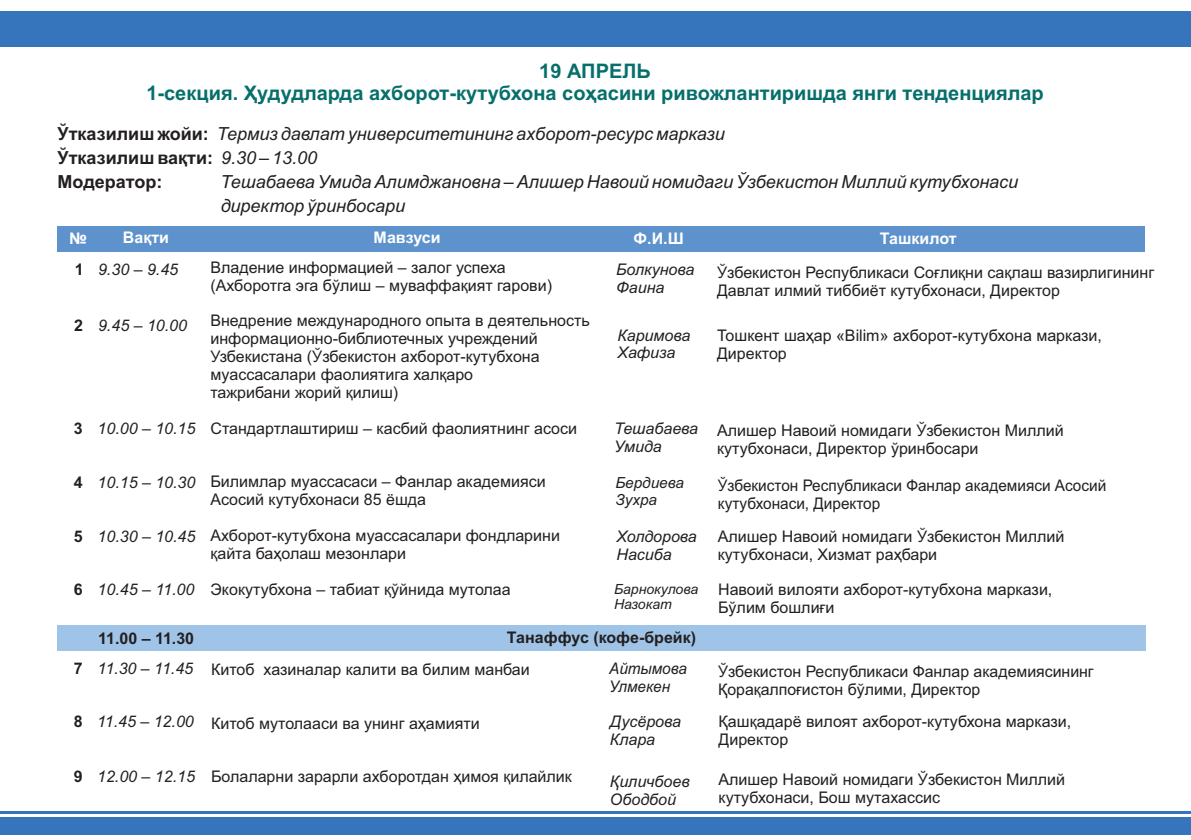
<style>
.page{position:relative;width:1191px;height:840px;background:#fff}
.page>*{position:absolute;margin:0;border:0;box-sizing:border-box;transform-origin:0 0}
.t1{font:700 20px/22.4px "Arial";color:#066f6b;text-align:center}
.t2{font:italic 18px/24px "Arial";color:#231f20}
.t3{font:16px/17.8px "Arial";color:#231f20}
.t4{font:italic 16px/17.8px "Arial";color:#231f20}
.t5{font:16px/17.8px "Arial";color:#231f20;scale:.96 1}
.t6{font:700 16px "Arial";color:#231f20}
.t7{font:700 16px "Arial";color:#fff}
.t8{font:italic 16px/17.8px "Arial";color:#231f20;scale:.95 1}
.t9{font:italic 15.2px/17px "Arial";color:#231f20}
.t10{font:italic 14px/15.6px "Arial";color:#231f20}
.s1{font-weight:700;font-style:normal}
</style>
<div class="page">
<div style="left:0;top:816px;width:1191px;height:17px;background:#3674bb"></div>
<hr style="left:0;top:811px;width:1191px;height:2px;background:#3674bb">
<div style="left:0;top:11px;width:1191px;height:29px;background:#3674bb"></div>
<hr style="left:0;top:41px;width:1191px;height:3px;background:#3674bb">
<hr style="left:0;top:45px;width:1191px;height:2px;background:#3674bb">
<div style="left:57px;top:625px;width:1088px;height:25px;background:#a0c4e8"></div>
<div style="left:57px;top:226px;width:1088px;height:25px;background:#5e92cc"></div>
<p class="t1" style="left:146px;top:61px;width:899px">19 АПРЕЛЬ<br>1-секция. Ҳудудларда ахборот-кутубхона соҳасини ривожлантиришда янги тенденциялар</p>
<p class="t2" style="left:58px;top:123px;width:669px"><span class="s1">Ўтказилиш жойи:</span> Термиз давлат университетининг ахборот-ресурс маркази<br><span class="s1">Ўтказилиш вақти:</span> 9.30 – 13.00<br><span class="s1">Модератор:</span></p>
<p class="t2" style="left:220px;top:171px;width:799px">Тешабаева Умида Алимджановна – Алишер Навоий номидаги Ўзбекистон Миллий кутубхонаси директор ўринбосари</p>
<p class="t7" style="left:69px;top:233px;width:19px">№</p>
<p class="t7" style="left:123px;top:231px;width:48px">Вақти</p>
<p class="t7" style="left:373px;top:231px;width:69px">Мавзуси</p>
<p class="t7" style="left:633px;top:233px;width:52px">Ф.И.Ш</p>
<p class="t7" style="left:880px;top:232px;width:78px">Ташкилот</p>
<p class="t6" style="left:75px;top:263px;width:10px">1</p>
<p class="t6" style="left:74px;top:319px;width:10px">2</p>
<p class="t6" style="left:74px;top:422px;width:10px">3</p>
<p class="t6" style="left:74px;top:476px;width:10px">4</p>
<p class="t6" style="left:74px;top:529px;width:10px">5</p>
<p class="t6" style="left:74px;top:583px;width:10px">6</p>
<p class="t3" style="left:210px;top:259px;width:343px">Владение информацией – залог успеха (Ахборотга эга бўлиш – муваффақият гарови)</p>
<p class="t3" style="left:210px;top:313px;width:381px">Внедрение международного опыта в деятельность информационно-библиотечных учреждений Узбекистана (Ўзбекистон ахборот-кутубхона муассасалари фаолиятига халқаро<br>тажрибани жорий қилиш)</p>
<p class="t3" style="left:210px;top:420px;width:368px">Стандартлаштириш – касбий фаолиятнинг асоси</p>
<p class="t3" style="left:210px;top:474px;width:337px">Билимлар муассасаси – Фанлар академияси<br>Асосий кутубхонаси 85 ёшда</p>
<p class="t3" style="left:210px;top:527px;width:351px">Ахборот-кутубхона муассасалари фондларини қайта баҳолаш мезонлари</p>
<p class="t3" style="left:210px;top:581px;width:302px">Экокутубхона – табиат қўйнида мутолаа</p>
<p class="t3" style="left:717px;top:264px;width:438px">Ўзбекистон Республикаси Соғлиқни сақлаш вазирлигининг<br>Давлат илмий тиббиёт кутубхонаси, Директор</p>
<p class="t4" style="left:98px;top:262px;width:82px">9.30 – 9.45</p>
<p class="t4" style="left:616px;top:262px;width:80px">Болкунова<br>Фаина</p>
<p class="t4" style="left:617px;top:327px;width:74px">Каримова<br>Хафиза</p>
<p class="t4" style="left:98px;top:317px;width:90px">9.45 – 10.00</p>
<p class="t3" style="left:717px;top:327px;width:386px">Тошкент шаҳар «Bilim» ахборот-кутубхона маркази,<br>Директор</p>
<p class="t3" style="left:717px;top:423px;width:348px">Алишер Навоий номидаги Ўзбекистон Миллий кутубхонаси, Директор ўринбосари</p>
<p class="t4" style="left:98px;top:420px;width:99px">10.00 – 10.15</p>
<p class="t4" style="left:614px;top:420px;width:86px">Тешабаева<br>Умида</p>
<p class="t9" style="left:615px;top:475px;width:70px">Бердиева<br>Зухра</p>
<p class="t5" style="left:718px;top:477px;width:406px">Ўзбекистон Республикаси Фанлар академияси Асосий кутубхонаси, Директор</p>
<p class="t4" style="left:616px;top:528px;width:82px">Холдорова<br>Насиба</p>
<p class="t3" style="left:718px;top:528px;width:348px">Алишер Навоий номидаги Ўзбекистон Миллий кутубхонаси, Хизмат раҳбари</p>
<p class="t4" style="left:98px;top:474px;width:99px">10.15 – 10.30</p>
<p class="t4" style="left:98px;top:528px;width:99px">10.30 – 10.45</p>
<p class="t4" style="left:98px;top:581px;width:98px">10.45 – 11.00</p>
<p class="t3" style="left:718px;top:582px;width:336px">Навоий вилояти ахборот-кутубхона маркази,<br>Бўлим бошлиғи</p>
<p class="t10" style="left:614px;top:581px;width:86px">Барнокулова<br>Назокат</p>
<p class="t6" style="left:98px;top:632px;width:98px">11.00 – 11.30</p>
<p class="t6" style="left:507px;top:630px;width:191px">Танаффус (кофе-брейк)</p>
<p class="t4" style="left:74px;top:661px;width:121px"><span class="s1">7</span> 11.30 – 11.45</p>
<p class="t4" style="left:74px;top:713px;width:121px"><span class="s1">8</span> 11.45 – 12.00</p>
<p class="t4" style="left:74px;top:768px;width:123px"><span class="s1">9</span> 12.00 – 12.15</p>
<p class="t3" style="left:211px;top:661px;width:320px">Китоб хазиналар калити ва билим манбаи</p>
<p class="t3" style="left:211px;top:715px;width:270px">Китоб мутолааси ва унинг аҳамияти</p>
<p class="t3" style="left:211px;top:768px;width:362px">Болаларни зарарли ахборотдан ҳимоя қилайлик</p>
<p class="t8" style="left:609px;top:661px;width:83px">Айтымова<br>Улмекен</p>
<p class="t3" style="left:718px;top:663px;width:377px">Ўзбекистон Республикаси Фанлар академиясининг<br>Қорақалпоғистон бўлими, Директор</p>
<p class="t4" style="left:610px;top:713px;width:73px">Дусёрова<br>Клара</p>
<p class="t4" style="left:610px;top:774px;width:81px">Қиличбоев<br>Ободбой</p>
<p class="t3" style="left:718px;top:713px;width:354px">Қашқадарё вилоят ахборот-кутубхона маркази,<br>Директор</p>
<p class="t3" style="left:718px;top:771px;width:348px">Алишер Навоий номидаги Ўзбекистон Миллий кутубхонаси, Бош мутахассис</p>
</div>
